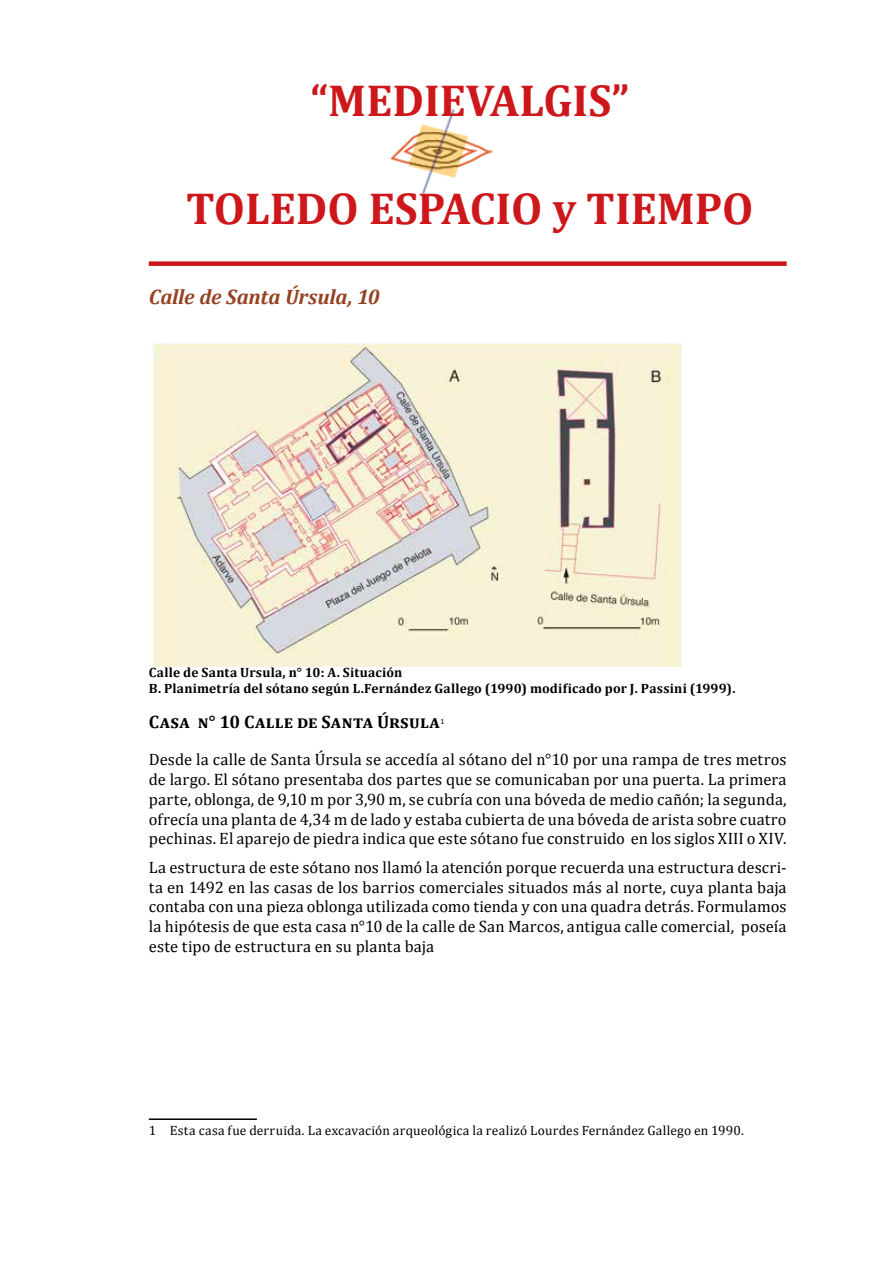
<style>
.page{position:relative;width:893px;height:1263px;background:#fff}
.page>*{position:absolute;margin:0;border:0;box-sizing:border-box;transform-origin:0 0}
.t1{font:700 45px "Cambria";color:#cd171a}
.t2{font:italic 700 21px "Cambria";letter-spacing:-.01em;color:#954122}
.t3{font:700 18px "Cambria";letter-spacing:.03em;color:#000}
.t4{font:16.5px/19.8px "Cambria";letter-spacing:.005em;color:#000;text-align:justify}
.t5{font:700 13.5px/16.5px "Cambria";letter-spacing:.015em;color:#000}
.t6{font:13.5px "Cambria";letter-spacing:.015em;color:#000}
.t7{font:7.8px "Calibri";color:#000}
</style>
<div class="page">
<img style="left:390px;top:109px;width:103px;height:86px">
<hr style="left:149px;top:1118px;width:108px;height:2px;background:#000">
<div style="left:149px;top:261px;width:638px;height:5px;background:#cd171a"></div>
<img style="left:151px;top:343px;width:531px;height:323px">
<h1 class="t1" style="left:310px;top:69px;width:320px">“MEDIEVALGIS”</h1>
<h1 class="t1" style="left:186px;top:177px;width:569px">TOLEDO ESPACIO y TIEMPO</h1>
<p class="t2" style="left:149px;top:282px;width:233px">Calle de Santa Úrsula, 10</p>
<p class="t5" style="left:149px;top:663px;width:588px">Calle de Santa Úrsula, n° 10: A. Situación<br>B. Planimetría del sótano según L.Fernández Gallego (1990) modificado por J. Passini (1999).</p>
<p class="t3" style="left:149px;top:709px;width:292px">Casa n° 10 Calle de Santa Úrsula</p>
<p class="t7" style="left:440px;top:716px;width:5px">1</p>
<p class="t4" style="left:149px;top:750px;width:639px">Desde la calle de Santa Úrsula se accedía al sótano del n°10 por una rampa de tres metros de largo. El sótano presentaba dos partes que se comunicaban por una puerta. La primera parte, oblonga, de 9,10 m por 3,90 m, se cubría con una bóveda de medio cañón; la segunda, ofrecía una planta de 4,34 m de lado y estaba cubierta de una bóveda de arista sobre cuatro pechinas. El aparejo de piedra indica que este sótano fue construido en los siglos XIII o XIV.</p>
<p class="t4" style="left:149px;top:857px;width:639px">La estructura de este sótano nos llamó la atención porque recuerda una estructura descri&shy;ta en 1492 en las casas de los barrios comerciales situados más al norte, cuya planta baja contaba con una pieza oblonga utilizada como tienda y con una quadra detrás. Formulamos la hipótesis de que esta casa n°10 de la calle de San Marcos, antigua calle comercial, poseía este tipo de estructura en su planta baja</p>
<p class="t6" style="left:149px;top:1123px;width:597px">1 Esta casa fue derruida. La excavación arqueológica la realizó Lourdes Fernández Gallego en 1990.</p>
</div>
